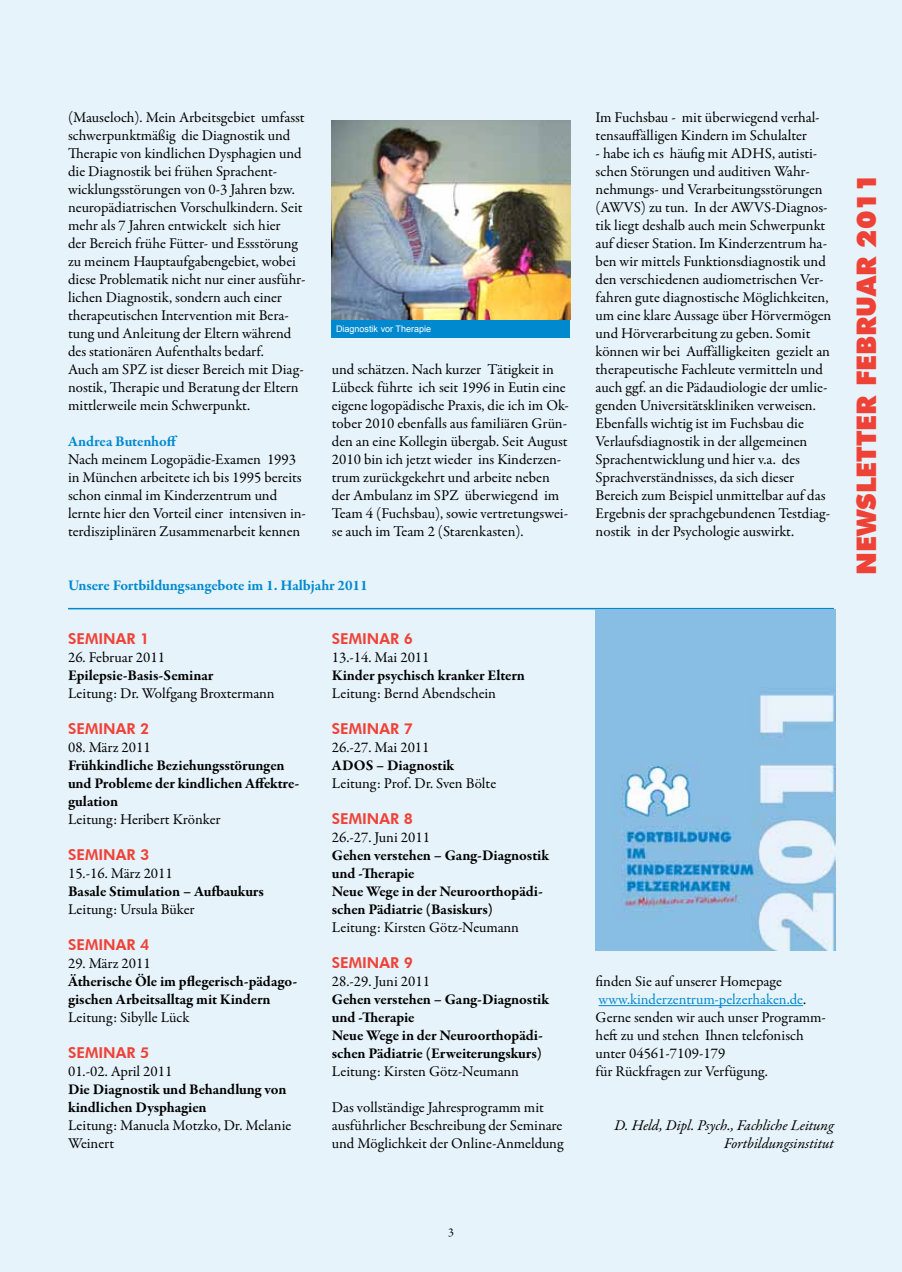
<style>
.page{position:relative;width:902px;height:1272px;background:#fff}
.page>*{position:absolute;margin:0;border:0;box-sizing:border-box;transform-origin:0 0}
.t1{font:900 27px "Futura BT";color:#ef4237}
.t2{font:15px/18px "Garamond Premr Pro";color:#000}
.t3{font:700 15px/18px "Garamond Premr Pro";letter-spacing:-.005em;color:#000}
.t4{font:800 15px "Futura BT";color:#ef4237}
.t5{font:700 15px "Garamond Premr Pro";letter-spacing:-.005em;color:#0089cf}
.t6{font:italic 15px/18px "Garamond Premr Pro";letter-spacing:-.005em;color:#000;text-align:right}
.t7{font:12px "Garamond Premr Pro";color:#000}
.t8{font:9px "Arial";color:#fff}
.s1{color:#0089cf}
</style>
<div class="page">
<div style="left:0;top:0;width:901px;height:1271px;background:#e6f3fa"></div>
<hr style="left:598px;top:1005px;width:205px;height:1px;background:#0089cf">
<div style="left:332px;top:320px;width:238px;height:18px;background:#0089cf"></div>
<img style="left:332px;top:120px;width:238px;height:200px">
<hr style="left:68px;top:608px;width:765px;height:1px;background:#0089cf">
<img style="left:595px;top:609px;width:240px;height:341px">
<p class="t2" style="left:68px;top:108px;width:239px">(Mauseloch). Mein Arbeitsgebiet umfasst schwerpunktmäßig die Diagnostik und Therapie von kindlichen Dysphagien und die Diagnostik bei frühen Sprachent&shy;wicklungsstörungen von 0-3 Jahren bzw. neuropädiatrischen Vorschulkindern. Seit mehr als 7 Jahren entwickelt sich hier<br>der Bereich frühe Fütter- und Essstörung zu meinem Hauptaufgabengebiet, wobei diese Problematik nicht nur einer ausführ&shy;lichen Diagnostik, sondern auch einer therapeutischen Intervention mit Bera&shy;tung und Anleitung der Eltern während des stationären Aufenthalts bedarf.<br>Auch am SPZ ist dieser Bereich mit Diag&shy;nostik, Therapie und Beratung der Eltern mittlerweile mein Schwerpunkt.</p>
<p class="t5" style="left:68px;top:432px;width:111px">Andrea Butenhoff</p>
<p class="t2" style="left:68px;top:450px;width:239px">Nach meinem Logopädie-Examen 1993 in München arbeitete ich bis 1995 bereits schon einmal im Kinderzentrum und lernte hier den Vorteil einer intensiven in&shy;terdisziplinären Zusammenarbeit kennen</p>
<p class="t8" style="left:336px;top:323px;width:96px">Diagnostik vor Therapie</p>
<p class="t2" style="left:332px;top:360px;width:239px">und schätzen. Nach kurzer Tätigkeit in Lübeck führte ich seit 1996 in Eutin eine eigene logopädische Praxis, die ich im Ok&shy;tober 2010 ebenfalls aus familiären Grün&shy;den an eine Kollegin übergab. Seit August 2010 bin ich jetzt wieder ins Kinderzen&shy;trum zurückgekehrt und arbeite neben der Ambulanz im SPZ überwiegend im Team 4 (Fuchsbau), sowie vertretungswei&shy;se auch im Team 2 (Starenkasten).</p>
<p class="t5" style="left:68px;top:576px;width:301px">Unsere Fortbildungsangebote im 1. Halbjahr 2011</p>
<p class="t4" style="left:332px;top:629px;width:83px">SEMINAR 6</p>
<p class="t2" style="left:332px;top:648px;width:99px">13.-14. Mai 2011</p>
<p class="t3" style="left:332px;top:666px;width:195px">Kinder psychisch kranker Eltern</p>
<p class="t2" style="left:332px;top:684px;width:166px">Leitung: Bernd Abendschein</p>
<p class="t4" style="left:332px;top:719px;width:83px">SEMINAR 7</p>
<p class="t2" style="left:332px;top:738px;width:99px">26.-27. Mai 2011</p>
<p class="t3" style="left:332px;top:756px;width:124px">ADOS – Diagnostik</p>
<p class="t2" style="left:332px;top:774px;width:166px">Leitung: Prof. Dr. Sven Bölte</p>
<p class="t4" style="left:332px;top:809px;width:83px">SEMINAR 8</p>
<p class="t2" style="left:332px;top:828px;width:100px">26.-27. Juni 2011</p>
<p class="t3" style="left:332px;top:846px;width:219px">Gehen verstehen – Gang-Diagnostik und -Therapie<br>Neue Wege in der Neuroorthopädi&shy;schen Pädiatrie (Basiskurs)</p>
<p class="t2" style="left:332px;top:918px;width:189px">Leitung: Kirsten Götz-Neumann</p>
<p class="t4" style="left:332px;top:953px;width:83px">SEMINAR 9</p>
<p class="t2" style="left:332px;top:972px;width:100px">28.-29. Juni 2011</p>
<p class="t3" style="left:332px;top:990px;width:219px">Gehen verstehen – Gang-Diagnostik und -Therapie<br>Neue Wege in der Neuroorthopädi&shy;schen Pädiatrie (Erweiterungskurs)</p>
<p class="t2" style="left:332px;top:1062px;width:189px">Leitung: Kirsten Götz-Neumann</p>
<p class="t2" style="left:332px;top:1098px;width:233px">Das vollständige Jahresprogramm mit ausführlicher Beschreibung der Seminare und Möglichkeit der Online-Anmeldung</p>
<p class="t4" style="left:68px;top:629px;width:83px">SEMINAR 1</p>
<p class="t2" style="left:68px;top:648px;width:98px">26. Februar 2011</p>
<p class="t3" style="left:68px;top:666px;width:147px">Epilepsie-Basis-Seminar</p>
<p class="t2" style="left:68px;top:684px;width:208px">Leitung: Dr. Wolfgang Broxtermann</p>
<p class="t4" style="left:68px;top:719px;width:83px">SEMINAR 2</p>
<p class="t2" style="left:68px;top:738px;width:84px">08. März 2011</p>
<p class="t3" style="left:68px;top:756px;width:233px">Frühkindliche Beziehungsstörungen und Probleme der kindlichen Affektre&shy;gulation</p>
<p class="t2" style="left:68px;top:810px;width:154px">Leitung: Heribert Krönker</p>
<p class="t4" style="left:68px;top:845px;width:83px">SEMINAR 3</p>
<p class="t2" style="left:68px;top:864px;width:106px">15.-16. März 2011</p>
<p class="t3" style="left:68px;top:882px;width:197px">Basale Stimulation – Aufbaukurs</p>
<p class="t2" style="left:68px;top:900px;width:128px">Leitung: Ursula Büker</p>
<p class="t4" style="left:68px;top:935px;width:83px">SEMINAR 4</p>
<p class="t2" style="left:68px;top:954px;width:84px">29. März 2011</p>
<p class="t3" style="left:68px;top:972px;width:231px">Ätherische Öle im pflegerisch-pädago&shy;gischen Arbeitsalltag mit Kindern</p>
<p class="t2" style="left:68px;top:1008px;width:123px">Leitung: Sibylle Lück</p>
<p class="t4" style="left:68px;top:1043px;width:83px">SEMINAR 5</p>
<p class="t2" style="left:68px;top:1062px;width:106px">01.-02. April 2011</p>
<p class="t3" style="left:68px;top:1080px;width:220px">Die Diagnostik und Behandlung von kindlichen Dysphagien</p>
<p class="t2" style="left:68px;top:1116px;width:225px">Leitung: Manuela Motzko, Dr. Melanie<br>Weinert</p>
<p class="t2" style="left:595px;top:108px;width:225px">Im Fuchsbau - mit überwiegend verhal&shy;tensauffälligen Kindern im Schulalter</p>
<p class="t2" style="left:595px;top:144px;width:237px">- habe ich es häufig mit ADHS, autisti&shy;schen Störungen und auditiven Wahr&shy;nehmungs- und Verarbeitungsstörungen (AWVS) zu tun. In der AWVS-Diagnos&shy;tik liegt deshalb auch mein Schwerpunkt auf dieser Station. Im Kinderzentrum ha&shy;ben wir mittels Funktionsdiagnostik und den verschiedenen audiometrischen Ver&shy;fahren gute diagnostische Möglichkeiten, um eine klare Aussage über Hörvermögen und Hörverarbeitung zu geben. Somit können wir bei Auffälligkeiten gezielt an therapeutische Fachleute vermitteln und auch ggf. an die Pädaudiologie der umlie&shy;genden Universitätskliniken verweisen.<br>Ebenfalls wichtig ist im Fuchsbau die Verlaufsdiagnostik in der allgemeinen Sprachentwicklung und hier v.a. des Sprachverständnisses, da sich dieser Bereich zum Beispiel unmittelbar auf das Ergebnis der sprachgebundenen Testdiag&shy;nostik in der Psychologie auswirkt.</p>
<h1 class="t1" style="left:850px;top:575px;width:403px;rotate:-90deg">NEWSLETTER FEBRUAR 2011</h1>
<p class="t2" style="left:595px;top:972px;width:232px">finden Sie auf unserer Homepage <span class="s1">www.kinderzentrum-pelzerhaken.de</span>.<br>Gerne senden wir auch unser Programm&shy;heft zu und stehen Ihnen telefonisch unter 04561-7109-179<br>für Rückfragen zur Verfügung.</p>
<p class="t6" style="left:614px;top:1117px;width:221px">D. Held, Dipl. Psych., Fachliche Leitung<br>Fortbildungsinstitut</p>
<p class="t7" style="left:448px;top:1224px;width:7px">3</p>
</div>
